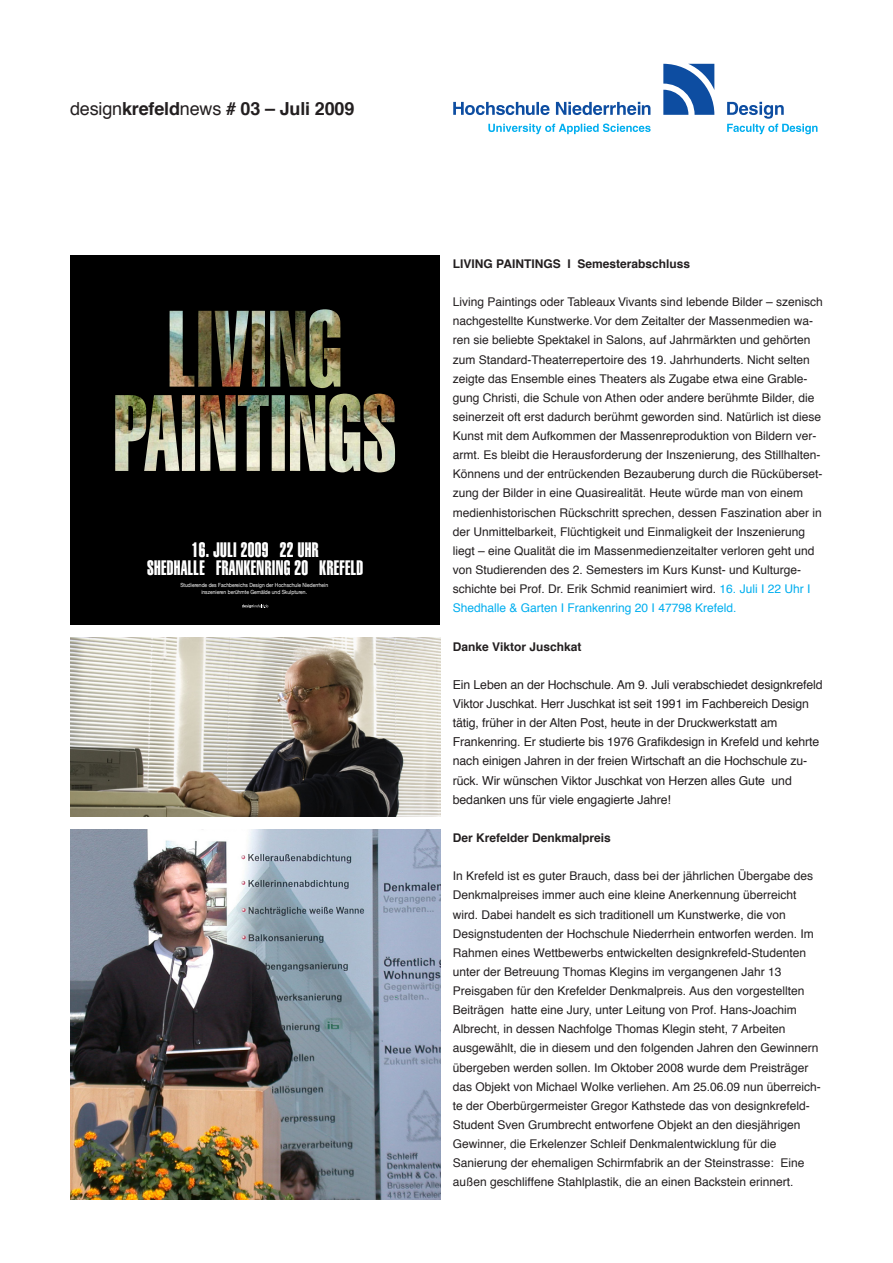
<style>
.page{position:relative;width:893px;height:1263px;background:#fff}
.page>*{position:absolute;margin:0;border:0;box-sizing:border-box;transform-origin:0 0}
.t1{font:20.55px/17.7px "Helvetica Extra Compressed";letter-spacing:.02em;color:#fff;text-align:center;scale:.88 1}
.t2{font:700 18px "Helvetica";letter-spacing:-.01em;color:#231f20}
.t3{font:12.3px/19.2px "Helvetica";letter-spacing:-.01em;color:#231f20}
.t4{font:12px/19.2px "Helvetica";color:#231f20}
.t5{font:700 12px "Helvetica";color:#231f20}
.t6{font:5.7px/6.8px "Helvetica Neue";color:#fff;text-align:center;scale:.88 1}
.s1{font-weight:400}
.s2{color:#00aeef}
</style>
<div class="page">
<div style="left:70px;top:255px;width:370px;height:370px;background:#000"></div>
<img style="left:115px;top:309px;width:280px;height:163px">
<svg style="left:242px;top:604px;width:26px;height:4px"></svg>
<img style="left:70px;top:829px;width:370px;height:370px">
<svg style="left:663px;top:64px;width:51px;height:51px"></svg>
<svg style="left:727px;top:102px;width:90px;height:32px"></svg>
<svg style="left:488px;top:124px;width:163px;height:10px"></svg>
<svg style="left:453px;top:102px;width:197px;height:13px"></svg>
<img style="left:70px;top:638px;width:370px;height:178px">
<h2 class="t2" style="left:70px;top:92px;width:286px"><span class="s1">design</span>krefeld<span class="s1">news</span> # 03 – Juli 2009</h2>
<h1 class="t1" style="left:147px;top:541px;width:247px">16. JULI 2009 22 UHR<br>SHEDHALLE FRANKENRING 20 KREFELD</h1>
<p class="t6" style="left:180px;top:582px;width:169px">Studierende des Fachbereichs Design der Hochschule Niederrhein inszenieren berühmte Gemälde und Skulpturen.</p>
<p class="t5" style="left:453px;top:253px;width:239px">LIVING PAINTINGS I Semesterabschluss</p>
<p class="t4" style="left:453px;top:292px;width:371px">Living Paintings oder Tableaux Vivants sind lebende Bilder – szenisch nachgestellte Kunstwerke. Vor dem Zeitalter der Massenmedien wa&shy;ren sie beliebte Spektakel in Salons, auf Jahrmärkten und gehörten zum Standard-Theaterrepertoire des 19. Jahrhunderts. Nicht selten zeigte das Ensemble eines Theaters als Zugabe etwa eine Grable&shy;gung Christi, die Schule von Athen oder andere berühmte Bilder, die seinerzeit oft erst dadurch berühmt geworden sind. Natürlich ist diese Kunst mit dem Aufkommen der Massenreproduktion von Bildern ver&shy;armt. Es bleibt die Herausforderung der Inszenierung, des Stillhalten-Könnens und der entrückenden Bezauberung durch die Rücküberset&shy;zung der Bilder in eine Quasirealität. Heute würde man von einem medienhistorischen Rückschritt sprechen, dessen Faszination aber in der Unmittelbarkeit, Flüchtigkeit und Einmaligkeit der Inszenierung liegt – eine Qualität die im Massenmedienzeitalter verloren geht und von Studierenden des 2. Semesters im Kurs Kunst- und Kulturge&shy;schichte bei Prof. Dr. Erik Schmid reanimiert wird. <span class="s2">16. Juli I 22 Uhr I Shedhalle &amp; Garten I Frankenring 20 I 47798 Krefeld.</span></p>
<p class="t5" style="left:453px;top:636px;width:130px">Danke Viktor Juschkat</p>
<p class="t3" style="left:453px;top:675px;width:371px">Ein Leben an der Hochschule. Am 9. Juli verabschiedet designkrefeld Viktor Juschkat. Herr Juschkat ist seit 1991 im Fachbereich Design tätig, früher in der Alten Post, heute in der Druckwerkstatt am Frankenring. Er studierte bis 1976 Grafikdesign in Krefeld und kehrte nach einigen Jahren in der freien Wirtschaft an die Hochschule zu&shy;rück. Wir wünschen Viktor Juschkat von Herzen alles Gute und bedanken uns für viele engagierte Jahre!</p>
<p class="t5" style="left:453px;top:827px;width:160px">Der Krefelder Denkmalpreis</p>
<p class="t4" style="left:453px;top:866px;width:369px">In Krefeld ist es guter Brauch, dass bei der jährlichen Übergabe des Denkmalpreises immer auch eine kleine Anerkennung überreicht wird. Dabei handelt es sich traditionell um Kunstwerke, die von Designstudenten der Hochschule Niederrhein entworfen werden. Im Rahmen eines Wettbewerbs entwickelten designkrefeld-Studenten unter der Betreuung Thomas Klegins im vergangenen Jahr 13<br>Preisgaben für den Krefelder Denkmalpreis. Aus den vorgestellten Beiträgen hatte eine Jury, unter Leitung von Prof. Hans-Joachim Albrecht, in dessen Nachfolge Thomas Klegin steht, 7 Arbeiten ausgewählt, die in diesem und den folgenden Jahren den Gewinnern übergeben werden sollen. Im Oktober 2008 wurde dem Preisträger das Objekt von Michael Wolke verliehen. Am 25.06.09 nun überreich&shy;te der Oberbürgermeister Gregor Kathstede das von designkrefeld-Student Sven Grumbrecht entworfene Objekt an den diesjährigen Gewinner, die Erkelenzer Schleif Denkmalentwicklung für die Sanierung der ehemaligen Schirmfabrik an der Steinstrasse: Eine außen geschliffene Stahlplastik, die an einen Backstein erinnert.</p>
</div>
